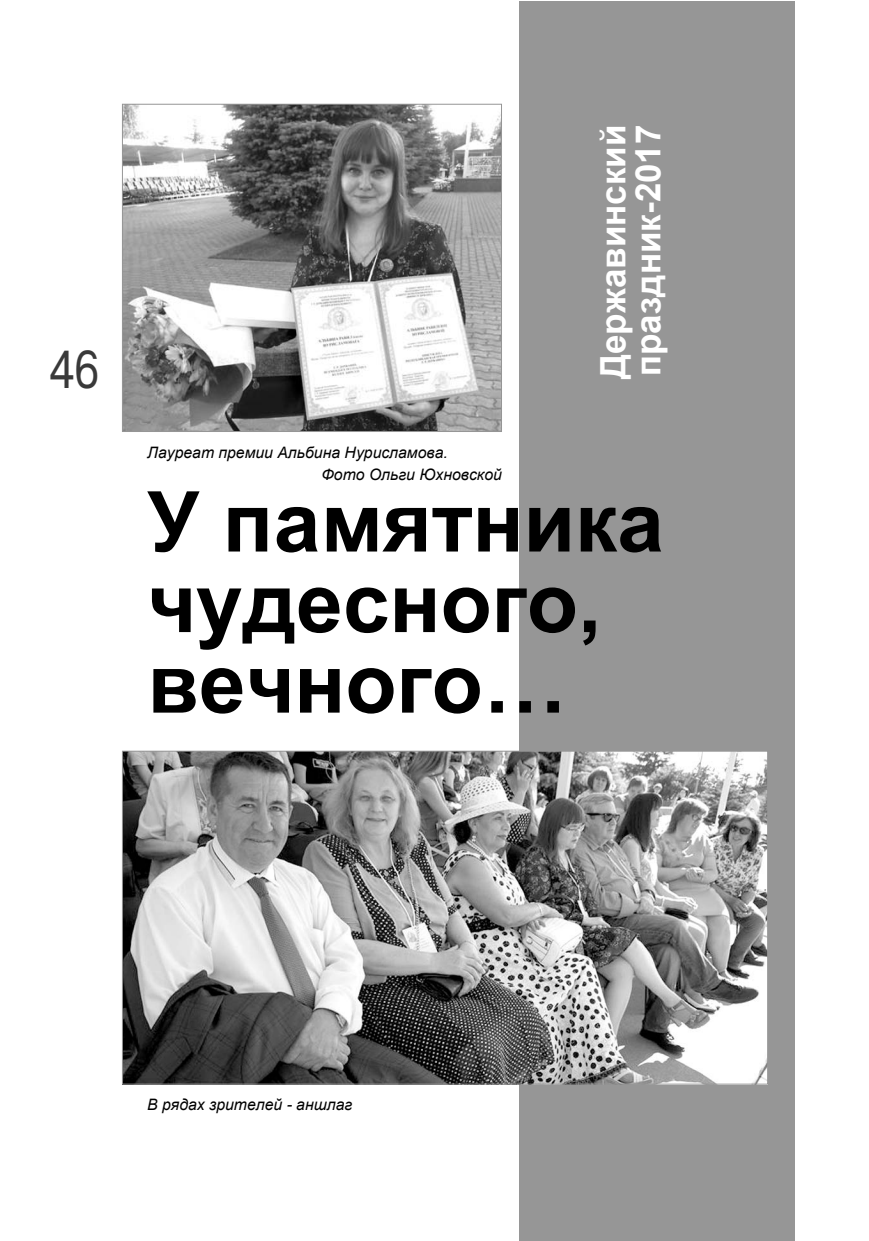
<style>
.page{position:relative;width:869px;height:1241px;background:#fff}
.page>*{position:absolute;margin:0;border:0;box-sizing:border-box;transform-origin:0 0}
.t1{font:700 84px/80.5px "Arial";color:#000}
.t2{font:49px "TT Arial";color:#393939;scale:.8 1}
.t3{font:700 35px/35px "Arial";color:#fff}
.t4{font:italic 15.75px/22.2px "Arial";color:#000}
</style>
<div class="page">
<div style="left:518px;top:2px;width:276px;height:1238px;background:#969696"></div>
<img style="left:124px;top:752px;width:641px;height:330px">
<img style="left:124px;top:106px;width:375px;height:324px">
<div style="left:122px;top:104px;width:379px;height:328px;border:1px solid #969696"></div>
<h2 class="t2" style="left:50px;top:342px;width:64px">46</h2>
<p class="t4" style="left:321px;top:441px;width:182px;text-indent:-174px">Лауреат премии Альбина Нурисламова.<br>Фото Ольги Юхновской</p>
<h3 class="t3" style="left:595px;top:379px;width:256px;rotate:-90deg">Державинский праздник-2017</h3>
<h1 class="t1" style="left:147px;top:482px;width:518px">У памятника чудесного, вечного…</h1>
<p class="t4" style="left:147px;top:1093px;width:206px">В рядах зрителей - аншлаг</p>
</div>
